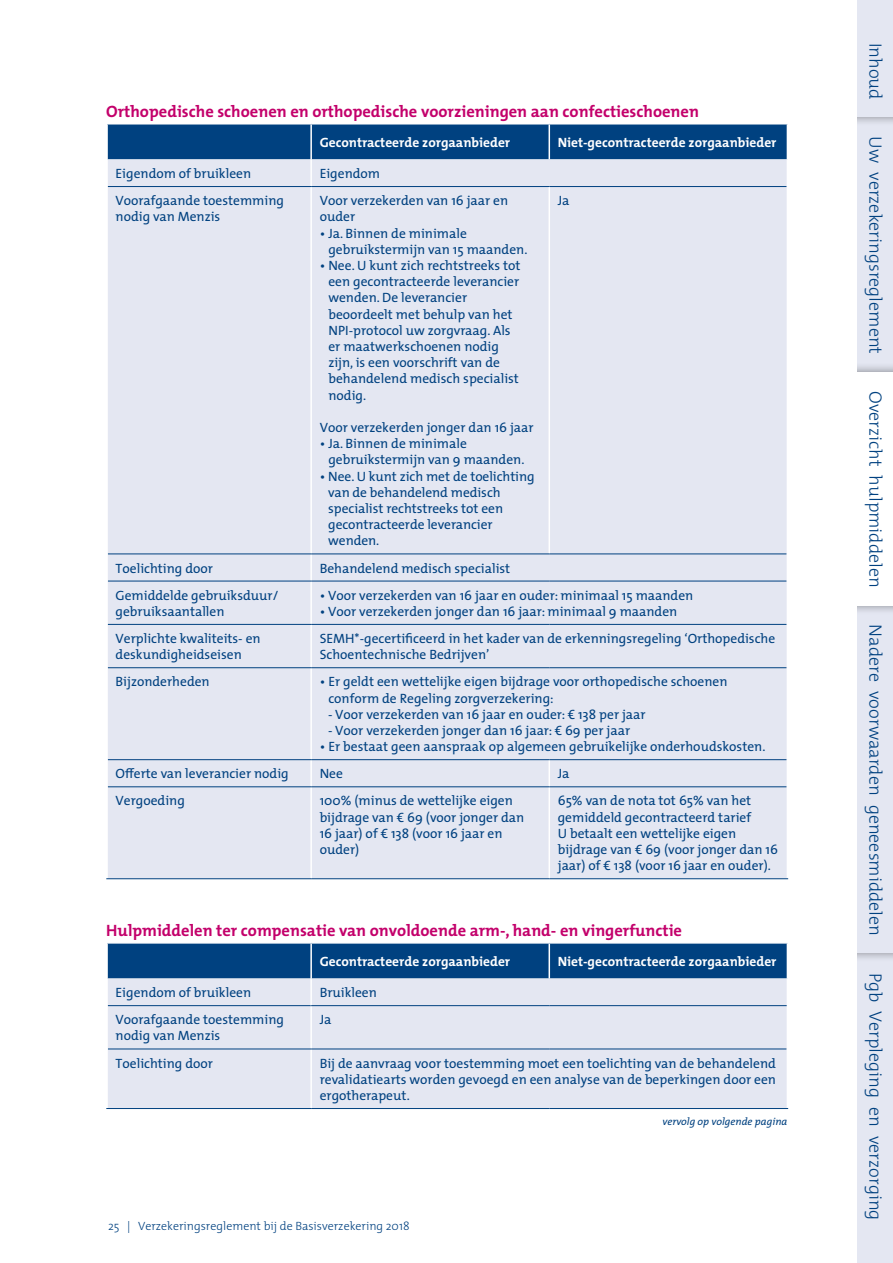
<style>
.page{position:relative;width:893px;height:1263px;background:#fff}
.page>*{position:absolute;margin:0;border:0;box-sizing:border-box;transform-origin:0 0}
.t1{font:300 18px "The Mix";color:#004180}
.t2{font:700 16.5px "The Mix";color:#c3006b}
.t3{font:13.5px/16.2px "The Mix";color:#004180}
.t4{font:700 13.5px "The Mix";color:#fff}
.t5{font:300 12px "The Mix";color:#004180}
.t6{font:italic 10.5px "The Mix";color:#004180}
</style>
<div class="page">
<div style="left:108px;top:187px;width:679px;height:691px;background:#e4e7f2"></div>
<hr style="left:310px;top:187px;width:2px;height:367px;background:#fff">
<hr style="left:549px;top:187px;width:1px;height:367px;background:#fff">
<hr style="left:310px;top:554px;width:2px;height:27px;background:#fff">
<hr style="left:310px;top:581px;width:2px;height:43px;background:#fff">
<hr style="left:310px;top:625px;width:2px;height:42px;background:#fff">
<hr style="left:310px;top:668px;width:2px;height:91px;background:#fff">
<hr style="left:310px;top:760px;width:2px;height:26px;background:#fff">
<svg style="left:549px;top:760px;width:1px;height:26px"></svg>
<hr style="left:310px;top:787px;width:2px;height:91px;background:#fff">
<hr style="left:549px;top:787px;width:1px;height:91px;background:#fff">
<hr style="left:108px;top:554px;width:203px;height:1px;background:#004180">
<hr style="left:311px;top:554px;width:238px;height:1px;background:#004180">
<hr style="left:549px;top:554px;width:238px;height:1px;background:#004180">
<hr style="left:108px;top:581px;width:203px;height:1px;background:#004180">
<hr style="left:311px;top:581px;width:238px;height:1px;background:#004180">
<hr style="left:549px;top:581px;width:238px;height:1px;background:#004180">
<hr style="left:108px;top:624px;width:203px;height:1px;background:#004180">
<hr style="left:311px;top:624px;width:238px;height:1px;background:#004180">
<hr style="left:549px;top:624px;width:238px;height:1px;background:#004180">
<hr style="left:108px;top:667px;width:203px;height:1px;background:#004180">
<hr style="left:311px;top:667px;width:238px;height:1px;background:#004180">
<hr style="left:549px;top:667px;width:238px;height:1px;background:#004180">
<hr style="left:108px;top:759px;width:203px;height:1px;background:#004180">
<hr style="left:311px;top:759px;width:238px;height:1px;background:#004180">
<hr style="left:549px;top:759px;width:238px;height:1px;background:#004180">
<hr style="left:108px;top:786px;width:203px;height:1px;background:#004180">
<hr style="left:311px;top:786px;width:238px;height:1px;background:#004180">
<hr style="left:549px;top:786px;width:238px;height:1px;background:#004180">
<svg style="left:107px;top:124px;width:681px;height:63px;background:#648ab2"></svg>
<hr style="left:106px;top:878px;width:205px;height:1px;background:#004180">
<hr style="left:311px;top:878px;width:238px;height:1px;background:#004180">
<hr style="left:549px;top:878px;width:239px;height:1px;background:#004180">
<div style="left:108px;top:1006px;width:679px;height:102px;background:#e4e7f2"></div>
<hr style="left:310px;top:1006px;width:2px;height:43px;background:#fff">
<hr style="left:310px;top:1049px;width:2px;height:59px;background:#fff">
<hr style="left:108px;top:1049px;width:203px;height:1px;background:#004180">
<hr style="left:311px;top:1049px;width:238px;height:1px;background:#004180">
<hr style="left:549px;top:1049px;width:238px;height:1px;background:#004180">
<hr style="left:106px;top:1108px;width:205px;height:1px;background:#004180">
<hr style="left:311px;top:1108px;width:238px;height:1px;background:#004180">
<hr style="left:549px;top:1108px;width:239px;height:1px;background:#004180">
<svg style="left:107px;top:943px;width:681px;height:63px;background:#658bb2"></svg>
<hr style="left:311px;top:1005px;width:238px;height:1px;background:#004180">
<hr style="left:549px;top:1005px;width:238px;height:1px;background:#004180">
<div style="left:845px;top:952px;width:48px;height:311px;background:#e4e7f2"></div>
<div style="left:845px;top:606px;width:48px;height:346px;background:#e4e7f2"></div>
<div style="left:845px;top:117px;width:48px;height:255px;background:#e4e7f2"></div>
<div style="left:835px;top:363px;width:58px;height:252px;background:#000;opacity:.4"></div>
<div style="left:845px;top:372px;width:48px;height:234px;background:#fff"></div>
<div style="left:835px;top:0;width:58px;height:126px;background:#000;opacity:.4"></div>
<div style="left:845px;top:0;width:48px;height:117px;background:#e4e7f2"></div>
<div style="left:829px;top:0;width:28px;height:1263px;background:#fff"></div>
<p class="t2" style="left:106px;top:98px;width:594px">Orthopedische schoenen en orthopedische voorzieningen aan confectieschoenen</p>
<p class="t4" style="left:320px;top:131px;width:192px">Gecontracteerde zorgaanbieder</p>
<p class="t4" style="left:558px;top:131px;width:220px">Niet-gecontracteerde zorgaanbieder</p>
<p class="t3" style="left:116px;top:165px;width:137px">Eigendom of bruikleen</p>
<p class="t3" style="left:320px;top:165px;width:62px">Eigendom</p>
<p class="t3" style="left:116px;top:192px;width:170px">Voorafgaande toestemming nodig van Menzis</p>
<p class="t3" style="left:320px;top:192px;width:190px">Voor verzekerden van 16 jaar en ouder</p>
<p class="t3" style="left:328px;top:224px;width:200px;text-indent:-9px">• Ja. Binnen de minimale gebruikstermijn van 15 maanden.</p>
<p class="t3" style="left:328px;top:257px;width:194px;text-indent:-9px">• Nee. U kunt zich rechtstreeks tot een gecontracteerde leverancier wenden. De leverancier beoordeelt met behulp van het<br>NPI-protocol uw zorgvraag. Als er maatwerkschoenen nodig zijn, is een voorschrift van de behandelend medisch specialist nodig.</p>
<p class="t3" style="left:320px;top:419px;width:215px">Voor verzekerden jonger dan 16 jaar</p>
<p class="t3" style="left:328px;top:435px;width:197px;text-indent:-9px">• Ja. Binnen de minimale gebruikstermijn van 9 maanden.</p>
<p class="t3" style="left:328px;top:467px;width:208px;text-indent:-9px">• Nee. U kunt zich met de toelichting van de behandelend medisch specialist rechtstreeks tot een gecontracteerde leverancier wenden.</p>
<p class="t3" style="left:558px;top:192px;width:13px">Ja</p>
<p class="t3" style="left:116px;top:559px;width:99px">Toelichting door</p>
<p class="t3" style="left:320px;top:559px;width:192px">Behandelend medisch specialist</p>
<p class="t3" style="left:116px;top:587px;width:164px">Gemiddelde gebruiksduur/ gebruiksaantallen</p>
<p class="t3" style="left:320px;top:587px;width:375px">• Voor verzekerden van 16 jaar en ouder: minimaal 15 maanden</p>
<p class="t3" style="left:320px;top:603px;width:359px">• Voor verzekerden jonger dan 16 jaar: minimaal 9 maanden</p>
<p class="t3" style="left:116px;top:630px;width:147px">Verplichte kwaliteits- en deskundigheidseisen</p>
<p class="t3" style="left:320px;top:630px;width:457px">SEMH*-gecertificeerd in het kader van de erkenningsregeling ‘Orthopedische<br>Schoentechnische Bedrijven’</p>
<p class="t3" style="left:116px;top:673px;width:96px">Bijzonderheden</p>
<p class="t3" style="left:328px;top:673px;width:401px;text-indent:-9px">• Er geldt een wettelijke eigen bijdrage voor orthopedische schoenen conform de Regeling zorgverzekering:</p>
<p class="t3" style="left:328px;top:706px;width:319px">- Voor verzekerden van 16 jaar en ouder: € 138 per jaar</p>
<p class="t3" style="left:328px;top:722px;width:303px">- Voor verzekerden jonger dan 16 jaar: € 69 per jaar</p>
<p class="t3" style="left:320px;top:738px;width:447px">• Er bestaat geen aanspraak op algemeen gebruikelijke onderhoudskosten.</p>
<p class="t3" style="left:116px;top:765px;width:175px">Offerte van leverancier nodig</p>
<p class="t3" style="left:320px;top:765px;width:25px">Nee</p>
<p class="t3" style="left:558px;top:765px;width:13px">Ja</p>
<p class="t3" style="left:116px;top:792px;width:71px">Vergoeding</p>
<p class="t3" style="left:320px;top:792px;width:206px">100% (minus de wettelijke eigen bijdrage van € 69 (voor jonger dan<br>16 jaar) of € 138 (voor 16 jaar en ouder)</p>
<p class="t3" style="left:558px;top:792px;width:222px">65% van de nota tot 65% van het gemiddeld gecontracteerd tarief<br>U betaalt een wettelijke eigen bijdrage van € 69 (voor jonger dan 16 jaar) of € 138 (voor 16 jaar en ouder).</p>
<p class="t2" style="left:106px;top:917px;width:577px">Hulpmiddelen ter compensatie van onvoldoende arm-, hand- en vingerfunctie</p>
<p class="t4" style="left:320px;top:950px;width:192px">Gecontracteerde zorgaanbieder</p>
<p class="t4" style="left:558px;top:950px;width:220px">Niet-gecontracteerde zorgaanbieder</p>
<p class="t3" style="left:116px;top:984px;width:137px">Eigendom of bruikleen</p>
<p class="t3" style="left:320px;top:984px;width:59px">Bruikleen</p>
<p class="t3" style="left:116px;top:1011px;width:170px">Voorafgaande toestemming nodig van Menzis</p>
<p class="t3" style="left:320px;top:1011px;width:13px">Ja</p>
<p class="t3" style="left:116px;top:1054px;width:99px">Toelichting door</p>
<p class="t3" style="left:320px;top:1054px;width:458px;text-align:justify">Bij de aanvraag voor toestemming moet een toelichting van de behandelend revalidatiearts worden gevoegd en een analyse van de beperkingen door een ergotherapeut.</p>
<p class="t6" style="left:662px;top:1112px;width:127px">vervolg op volgende pagina</p>
<p class="t5" style="left:108px;top:1216px;width:303px">25 | Verzekeringsreglement bij de Basisverzekering 2018</p>
<h1 class="t1" style="left:890px;top:43px;width:58px;rotate:90deg">Inhoud</h1>
<h1 class="t1" style="left:890px;top:136px;width:219px;rotate:90deg">Uw verzekeringsreglement</h1>
<h1 class="t1" style="left:890px;top:391px;width:198px;rotate:90deg">Overzicht hulpmiddelen</h1>
<h1 class="t1" style="left:890px;top:624px;width:313px;rotate:90deg">Nadere voorwaarden geneesmiddelen</h1>
<h1 class="t1" style="left:890px;top:972px;width:249px;rotate:90deg">Pgb Verpleging en verzorging</h1>
</div>
